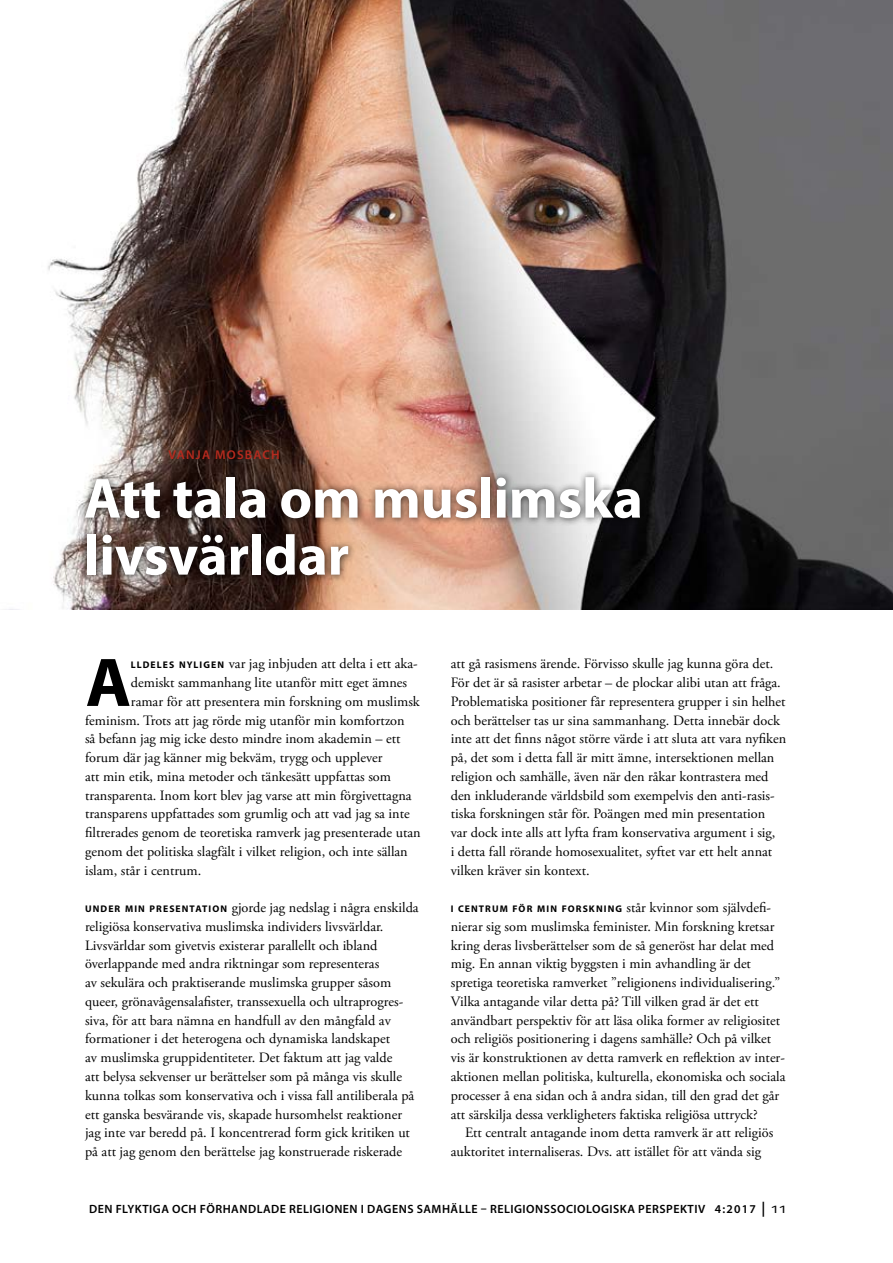
<style>
.page{position:relative;width:893px;height:1263px;background:#fff}
.page>*{position:absolute;margin:0;border:0;box-sizing:border-box;transform-origin:0 0}
.t1{font:700 69.45px "Myriad Pro";color:#000}
.t2{font:700 57px/57px "Myriad Pro";letter-spacing:-.005em;color:#fff}
.t3{font:14.25px/18.8px "Adobe Garamond Pro";color:#000}
.t4{font:600 12.75px "Myriad Pro";letter-spacing:.095em;color:#b72a1e}
.t5{font:600 12px "Myriad Pro";letter-spacing:.04em;color:#000}
.s1{font-family:"Myriad Pro";font-weight:700;font-size:9.6px}
.s2{font-size:15px}
.s3{font-weight:400;font-size:15px}
</style>
<div class="page">
<img style="left:48px;top:0;width:845px;height:609px">
<div style="left:78px;top:470px;width:571px;height:114px;background:#000;opacity:.75"></div>
<p class="t4" style="left:169px;top:447px;width:113px">VANJA MOSBACH</p>
<h2 class="t2" style="left:84px;top:468px;width:560px">Att tala om muslimska livsvärldar</h2>
<h1 class="t1" style="left:86px;top:637px;width:47px">A</h1>
<p class="t3" style="left:131px;top:655px;width:288px"><span class="s1">LLD E LES N Y LI G E N</span> var jag inbjuden att delta i ett aka-</p>
<p class="t3" style="left:131px;top:674px;width:278px">demiskt sammanhang lite utanför mitt eget ämnes</p>
<p class="t3" style="left:131px;top:692px;width:290px">ramar för att presentera min forskning om muslimsk</p>
<p class="t3" style="left:85px;top:711px;width:321px">feminism. Trots att jag rörde mig utanför min komfortzon</p>
<p class="t3" style="left:85px;top:730px;width:317px">så befann jag mig icke desto mindre inom akademin – ett</p>
<p class="t3" style="left:85px;top:749px;width:299px">forum där jag känner mig bekväm, trygg och upplever</p>
<p class="t3" style="left:85px;top:767px;width:308px">att min etik, mina metoder och tänkesätt uppfattas som</p>
<p class="t3" style="left:85px;top:786px;width:328px">transparenta. Inom kort blev jag varse att min förgivettagna</p>
<p class="t3" style="left:85px;top:805px;width:326px">transparens uppfattades som grumlig och att vad jag sa inte</p>
<p class="t3" style="left:85px;top:824px;width:337px">filtrerades genom de teoretiska ramverk jag presenterade utan</p>
<p class="t3" style="left:85px;top:842px;width:324px">genom det politiska slagfält i vilket religion, och inte sällan</p>
<p class="t3" style="left:85px;top:861px;width:118px">islam, står i centrum.</p>
<p class="t3" style="left:85px;top:899px;width:335px"><span class="s1">U N D E R M I N PR ESE NTATI O N</span> gjorde jag nedslag i några enskilda religiösa konservativa muslimska individers livsvärldar.<br>Livsvärldar som givetvis existerar parallellt och ibland överlappande med andra riktningar som representeras<br>av sekulära och praktiserande muslimska grupper såsom queer, grönavågensalafister, transsexuella och ultraprogres&shy;siva, för att bara nämna en handfull av den mångfald av formationer i det heterogena och dynamiska landskapet<br>av muslimska gruppidentiteter. Det faktum att jag valde<br>att belysa sekvenser ur berättelser som på många vis skulle kunna tolkas som konservativa och i vissa fall antiliberala på ett ganska besvärande vis, skapade hursomhelst reaktioner jag inte var beredd på. I koncentrerad form gick kritiken ut på att jag genom den berättelse jag konstruerade riskerade</p>
<p class="t3" style="left:451px;top:655px;width:337px">att gå rasismens ärende. Förvisso skulle jag kunna göra det.<br>För det är så rasister arbetar – de plockar alibi utan att fråga.<br>Problematiska positioner får representera grupper i sin helhet och berättelser tas ur sina sammanhang. Detta innebär dock inte att det finns något större värde i att sluta att vara nyfiken på, det som i detta fall är mitt ämne, intersektionen mellan religion och samhälle, även när den råkar kontrastera med den inkluderande världsbild som exempelvis den anti-rasis&shy;tiska forskningen står för. Poängen med min presentation<br>var dock inte alls att lyfta fram konservativa argument i sig,<br>i detta fall rörande homosexualitet, syftet var ett helt annat vilken kräver sin kontext.</p>
<p class="t3" style="left:451px;top:899px;width:336px"><span class="s1">I CENTRUM FÖR MIN FORSKNING</span> står kvinnor som självdefi&shy;nierar sig som muslimska feminister. Min forskning kretsar kring deras livsberättelser som de så generöst har delat med mig. En annan viktig byggsten i min avhandling är det spretiga teoretiska ramverket ”religionens individualisering.” Vilka antagande vilar detta på? Till vilken grad är det ett användbart perspektiv för att läsa olika former av religiositet och religiös positionering i dagens samhälle? Och på vilket vis är konstruktionen av detta ramverk en reflektion av inter&shy;aktionen mellan politiska, kulturella, ekonomiska och sociala processer å ena sidan och å andra sidan, till den grad det går att särskilja dessa verkligheters faktiska religiösa uttryck?</p>
<p class="t3" style="left:451px;top:1124px;width:324px;text-indent:14px">Ett centralt antagande inom detta ramverk är att religiös auktoritet internaliseras. Dvs. att istället för att vända sig</p>
<p class="t5" style="left:89px;top:1201px;width:699px">DEN FLYKTIGA OCH FÖRHANDLADE RELIGIONEN I DAGENS SAMHÄLLE – RELIGIONSSOCIOLOGISKA PERSPEKTIV 4:2017 <span class="s2">|</span> <span class="s3">11</span></p>
</div>
